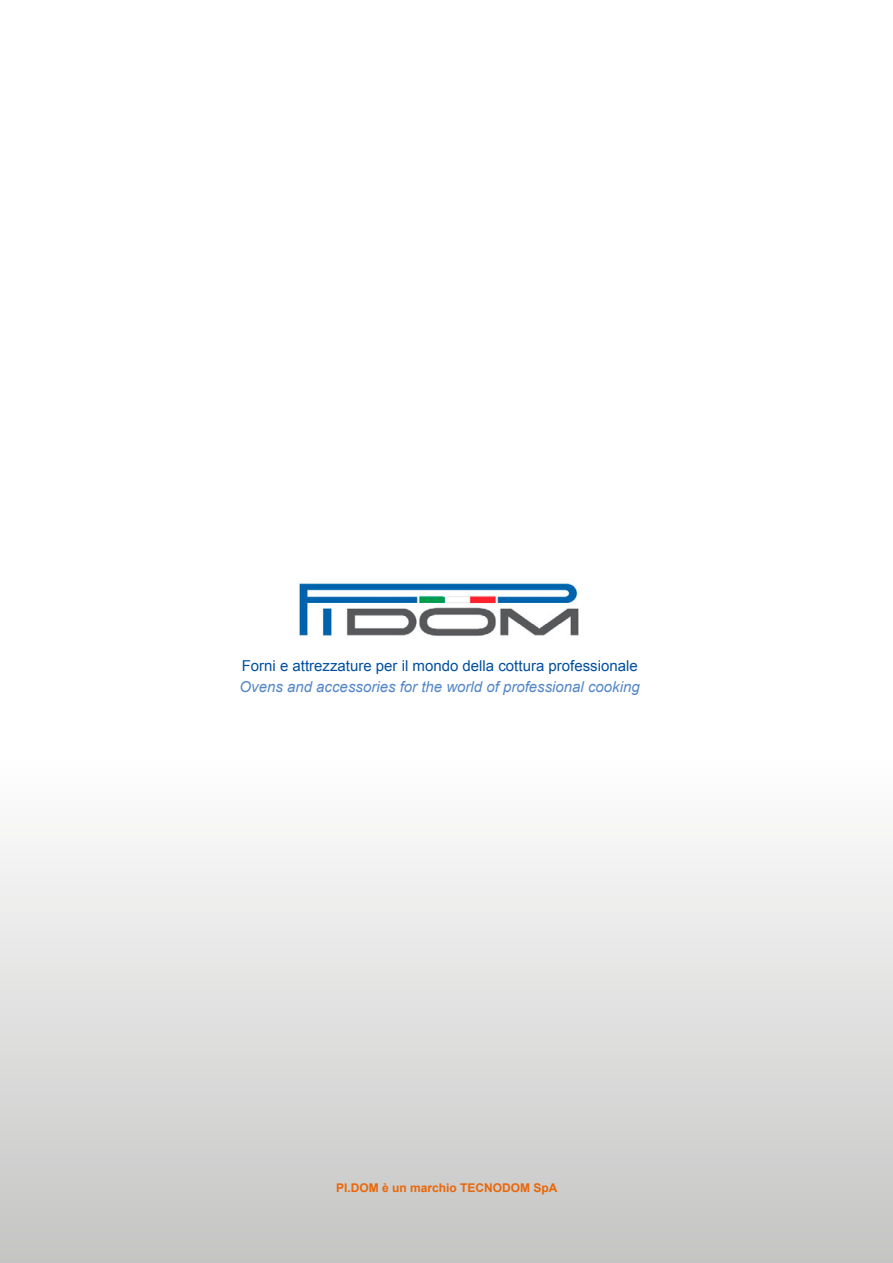
<style>
.page{position:relative;width:893px;height:1263px;background:#fff}
.page>*{position:absolute;margin:0;border:0;box-sizing:border-box;transform-origin:0 0}
.t1{font:15px "Arial";color:#004f9f}
.t2{font:italic 15px "Arial";color:#5487c6}
.t3{font:700 12px "Arial";color:#eb6606}
</style>
<div class="page">
<div style="left:0;top:757px;width:893px;height:506px;background:linear-gradient(to bottom,#fefefe,#c4c4c4)"></div>
<img style="left:299px;top:582px;width:280px;height:54px">
<p class="t1" style="left:242px;top:656px;width:397px">Forni e attrezzature per il mondo della cottura professionale</p>
<p class="t2" style="left:240px;top:677px;width:402px">Ovens and accessories for the world of professional cooking</p>
<p class="t3" style="left:336px;top:1180px;width:223px">PI.DOM è un marchio TECNODOM SpA</p>
</div>
